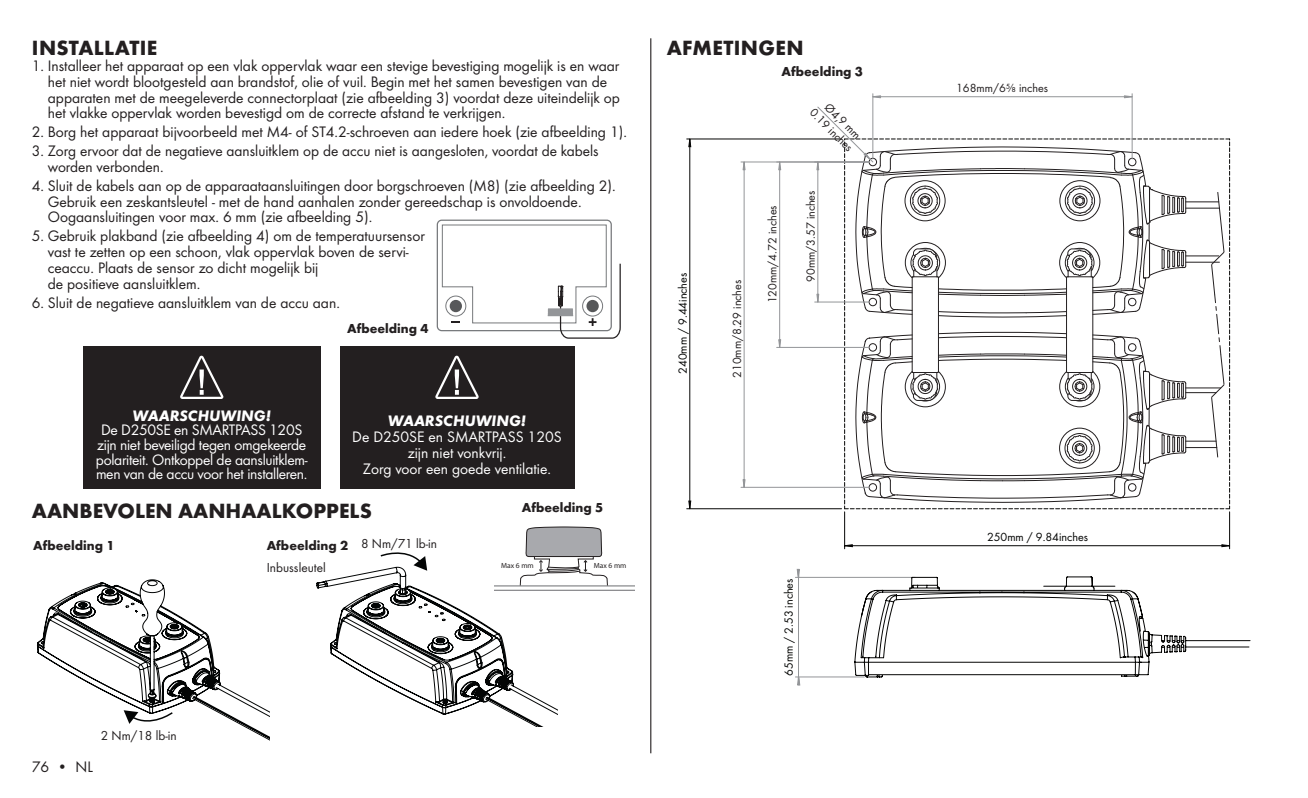
<style>
.page{position:relative;width:1308px;height:798px;background:#fff}
.page>*{position:absolute;margin:0;border:0;box-sizing:border-box;transform-origin:0 0}
.t1{font:700 21.38px "Futura";color:#231f20}
.t2{font:15.75px/15.8px "Futura Boo";color:#231f20}
.t3{font:15.75px/14.6px "Futura Boo";letter-spacing:-.02em;color:#fff;text-align:center}
.t4{font:15.75px/15.8px "Futura Boo";color:#fff;text-align:center}
.t5{font:italic 700 15.75px "Futura";color:#fff}
.t6{font:700 13.5px "Futura";color:#231f20}
.t7{font:13.5px "Futura Boo";color:#231f20}
.t8{font:12.38px/14.4px "Futura Boo";color:#231f20;text-align:center}
.t9{font:12.38px "Futura Boo";color:#040504}
.t10{font:12.38px "Futura Boo";color:#050604}
.t11{font:7.42px "Myriad Pro";color:#231f20}
</style>
<div class="page">
<hr style="left:650px;top:38px;width:1px;height:715px;background:#231f20">
<hr style="left:795px;top:676px;width:69px;height:1px;background:#939598">
<hr style="left:795px;top:576px;width:120px;height:1px;background:#939598">
<svg style="left:796px;top:568px;width:5px;height:118px"></svg>
<svg style="left:854px;top:576px;width:396px;height:101px"></svg>
<hr style="left:844px;top:511px;width:1px;height:37px;background:#050504">
<hr style="left:1229px;top:511px;width:1px;height:37px;background:#050504">
<hr style="left:689px;top:139px;width:1px;height:369px;background:#050504">
<hr style="left:686px;top:508px;width:155px;height:1px;background:#050504">
<hr style="left:686px;top:138px;width:155px;height:1px;background:#050504">
<svg style="left:844px;top:544px;width:386px;height:3px"></svg>
<svg style="left:688px;top:500px;width:3px;height:9px"></svg>
<svg style="left:688px;top:138px;width:3px;height:9px"></svg>
<hr style="left:872px;top:94px;width:1px;height:65px;background:#939598">
<hr style="left:741px;top:161px;width:128px;height:1px;background:#939598">
<hr style="left:743px;top:162px;width:1px;height:325px;background:#939598">
<hr style="left:779px;top:162px;width:1px;height:185px;background:#939598">
<svg style="left:778px;top:161px;width:3px;height:9px"></svg>
<svg style="left:742px;top:161px;width:4px;height:9px"></svg>
<hr style="left:873px;top:96px;width:259px;height:1px;background:#939598">
<hr style="left:1131px;top:94px;width:1px;height:65px;background:#939598">
<svg style="left:1123px;top:95px;width:10px;height:4px"></svg>
<hr style="left:741px;top:486px;width:128px;height:1px;background:#939598">
<hr style="left:814px;top:301px;width:55px;height:1px;background:#939598">
<hr style="left:776px;top:347px;width:93px;height:1px;background:#939598">
<svg style="left:816px;top:106px;width:414px;height:403px"></svg>
<svg style="left:778px;top:339px;width:3px;height:8px"></svg>
<svg style="left:742px;top:478px;width:4px;height:10px"></svg>
<svg style="left:872px;top:95px;width:9px;height:4px"></svg>
<div style="left:83px;top:346px;width:237px;height:142px;background:#231f20"></div>
<svg style="left:180px;top:355px;width:43px;height:44px"></svg>
<div style="left:340px;top:346px;width:234px;height:142px;background:#231f20"></div>
<svg style="left:435px;top:355px;width:44px;height:44px"></svg>
<svg style="left:37px;top:579px;width:233px;height:162px"></svg>
<div style="left:437px;top:219px;width:175px;height:112px;border:1px solid #76787b;border-radius:4px"></div>
<svg style="left:442px;top:224px;width:179px;height:115px"></svg>
<svg style="left:316px;top:526px;width:319px;height:200px"></svg>
<h1 class="t1" style="left:32px;top:35px;width:127px">INSTALLATIE</h1>
<p class="t2" style="left:48px;top:58px;width:573px;text-indent:-16px">1. Installeer het apparaat op een vlak oppervlak waar een stevige bevestiging mogelijk is en waar het niet wordt blootgesteld aan brandstof, olie of vuil. Begin met het samen bevestigen van de apparaten met de meegeleverde connectorplaat (zie afbeelding 3) voordat deze uiteindelijk op het vlakke oppervlak worden bevestigd om de correcte afstand te verkrijgen.</p>
<p class="t2" style="left:32px;top:124px;width:596px">2. Borg het apparaat bijvoorbeeld met M4- of ST4.2-schroeven aan iedere hoek (zie afbeelding 1).</p>
<p class="t2" style="left:48px;top:143px;width:552px;text-indent:-16px">3. Zorg ervoor dat de negatieve aansluitklem op de accu niet is aangesloten, voordat de kabels worden verbonden.</p>
<p class="t2" style="left:48px;top:178px;width:569px;text-indent:-16px">4. Sluit de kabels aan op de apparaataansluitingen door borgschroeven (M8) (zie afbeelding 2).<br>Gebruik een zeskantsleutel - met de hand aanhalen zonder gereedschap is onvoldoende.<br>Oogaansluitingen voor max. 6 mm (zie afbeelding 5).</p>
<p class="t2" style="left:48px;top:228px;width:378px;text-indent:-16px">5. Gebruik plakband (zie afbeelding 4) om de temperatuursensor vast te zetten op een schoon, vlak oppervlak boven de servi&shy;ceaccu. Plaats de sensor zo dicht mogelijk bij<br>de positieve aansluitklem.</p>
<p class="t2" style="left:32px;top:294px;width:309px">6. Sluit de negatieve aansluitklem van de accu aan.</p>
<p class="t5" style="left:132px;top:405px;width:140px">WAARSCHUWING!</p>
<p class="t3" style="left:96px;top:422px;width:213px">De D250SE en SMARTPASS 120S zijn niet beveiligd tegen omgekeerde polariteit. Ontkoppel de aansluitklem&shy;men van de accu voor het installeren.</p>
<p class="t6" style="left:347px;top:320px;width:83px">Afbeelding 4</p>
<p class="t5" style="left:388px;top:411px;width:140px">WAARSCHUWING!</p>
<p class="t4" style="left:352px;top:428px;width:211px">De D250SE en SMARTPASS 120S zijn niet vonkvrij.<br>Zorg voor een goede ventilatie.</p>
<h1 class="t1" style="left:32px;top:497px;width:341px">AANBEVOLEN AANHAALKOPPELS</h1>
<p class="t6" style="left:33px;top:537px;width:83px">Afbeelding 1</p>
<p class="t7" style="left:361px;top:535px;width:77px">8 Nm/71 lb-in</p>
<p class="t6" style="left:267px;top:537px;width:83px">Afbeelding 2</p>
<p class="t2" style="left:32px;top:759px;width:62px">76 • NL</p>
<p class="t7" style="left:101px;top:727px;width:77px">2 Nm/18 lb-in</p>
<p class="t7" style="left:267px;top:559px;width:61px">Inbussleutel</p>
<p class="t6" style="left:522px;top:499px;width:83px">Afbeelding 5</p>
<p class="t11" style="left:501px;top:560px;width:34px">Max 6 mm</p>
<p class="t11" style="left:594px;top:560px;width:34px">Max 6 mm</p>
<h1 class="t1" style="left:666px;top:35px;width:138px">AFMETINGEN</h1>
<p class="t6" style="left:781px;top:63px;width:83px">Afbeelding 3</p>
<p class="t9" style="left:675px;top:374px;width:103px;rotate:-90deg">240mm / 9.44inches</p>
<p class="t8" style="left:729px;top:378px;width:99px;rotate:-90deg">210mm/8.29 inches</p>
<p class="t8" style="left:765px;top:303px;width:99px;rotate:-90deg">120mm/4.72 inches</p>
<p class="t8" style="left:827px;top:95px;width:57px;rotate:45deg">Ø4,9 mm<br>0.19 inches</p>
<p class="t8" style="left:803px;top:281px;width:93px;rotate:-90deg">90mm/3.57 inches</p>
<p class="t10" style="left:781px;top:675px;width:99px;rotate:-90deg">65mm / 2.53 inches</p>
<p class="t8" style="left:956px;top:81px;width:93px">168mm/6⅝ inches</p>
<p class="t9" style="left:987px;top:529px;width:103px">250mm / 9.84inches</p>
</div>
